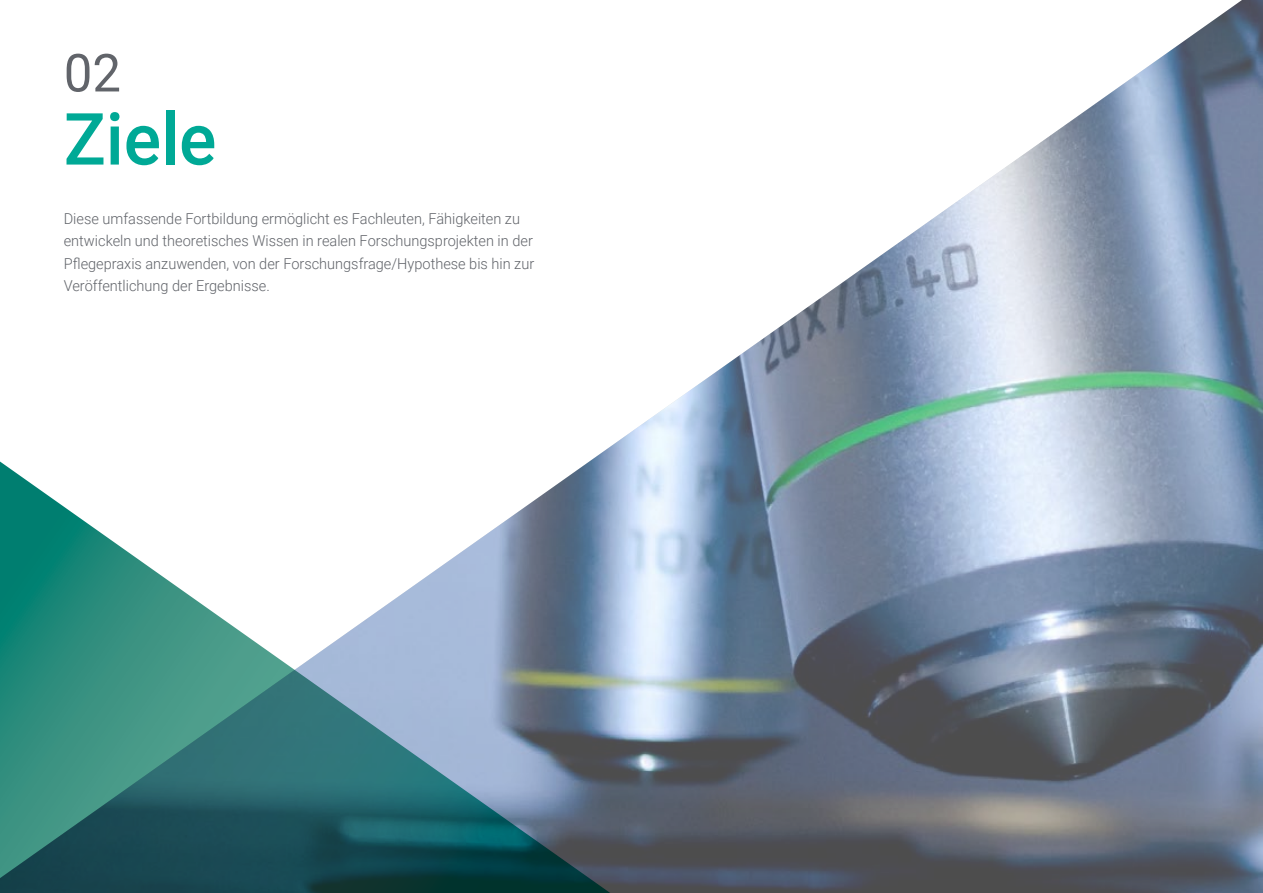
<style>
.page{position:relative;width:1263px;height:893px;background:#fff}
.page>*{position:absolute;margin:0;border:0;box-sizing:border-box;transform-origin:0 0}
.t1{font:500 72px "Roboto";color:#00a996}
.t2{font:52.5px "Roboto";color:#61646a}
.t3{font:300 15px/22.5px "Roboto";color:#61646a}
</style>
<div class="page">
<img style="left:611px;top:0;width:652px;height:893px">
<svg style="left:0;top:446px;width:640px;height:447px"></svg>
<h2 class="t2" style="left:64px;top:36px;width:59px">02</h2>
<h1 class="t1" style="left:64px;top:89px;width:154px">Ziele</h1>
<p class="t3" style="left:64px;top:207px;width:472px">Diese umfassende Fortbildung ermöglicht es Fachleuten, Fähigkeiten zu entwickeln und theoretisches Wissen in realen Forschungsprojekten in der Pflegepraxis anzuwenden, von der Forschungsfrage/Hypothese bis hin zur Veröffentlichung der Ergebnisse.</p>
</div>
